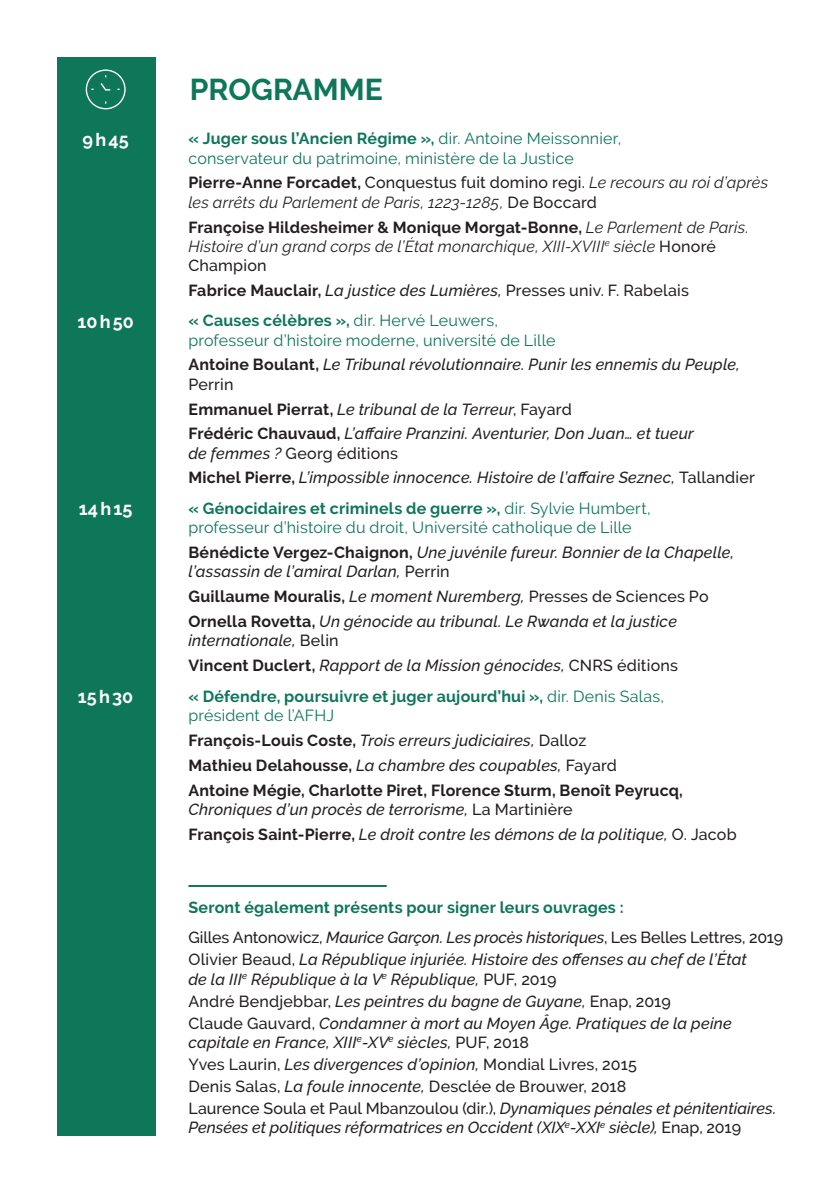
<style>
.page{position:relative;width:840px;height:1191px;background:#fff}
.page>*{position:absolute;margin:0;border:0;box-sizing:border-box;transform-origin:0 0}
.t1{font:700 30px "Raleway";color:#0e7659}
.t2{font:700 18px "Raleway";letter-spacing:.125em;color:#fff}
.t3{font:italic 500 16px/19.2px "Raleway";letter-spacing:.015em;color:#231f20}
.t4{font:16px/19.2px "Raleway";letter-spacing:.015em;color:#0e7659}
.t5{font:italic 16px/19.2px "Raleway";letter-spacing:.015em;color:#231f20}
.t6{font:500 16px "Raleway";letter-spacing:.01em;color:#231f20}
.t7{font:700 16px/19.2px "Raleway";letter-spacing:.015em;color:#0e7659}
.t8{font:500 16px "Raleway";letter-spacing:-.01em;color:#231f20}
.t9{font:700 16px "Raleway";letter-spacing:.01em;color:#231f20}
.s1{font-weight:700}
.s2{font-weight:700;font-style:normal}
.s3{font-weight:500;font-style:normal}
.s4{font-style:italic}
.s5{font-style:normal}
.s6{font-weight:400}
</style>
<div class="page">
<div style="left:57px;top:57px;width:99px;height:1078px;background:#0e7659"></div>
<div style="left:86px;top:69px;width:40px;height:40px;border:1px solid #fff;border-radius:50%"></div>
<svg style="left:90px;top:74px;width:31px;height:31px"></svg>
<hr style="left:188px;top:885px;width:198px;height:2px;background:#0e7659">
<p class="t2" style="left:82px;top:129px;width:48px">9h45</p>
<p class="t2" style="left:77px;top:311px;width:58px">10h50</p>
<p class="t2" style="left:79px;top:498px;width:55px">14h15</p>
<p class="t2" style="left:78px;top:686px;width:57px">15h30</p>
<p class="t1" style="left:190px;top:72px;width:194px">PROGRAMME</p>
<p class="t4" style="left:188px;top:129px;width:434px"><span class="s1">« Juger sous l’Ancien Régime »,</span> dir. Antoine Meissonnier, conservateur du patrimoine, ministère de la Justice</p>
<p class="t5" style="left:188px;top:173px;width:581px"><span class="s2">Pierre-Anne Forcadet,</span> <span class="s3">Conquestus fuit domino regi.</span> Le recours au roi d’après les arrêts du Parlement de Paris, 1223-1285, <span class="s3">De Boccard</span></p>
<p class="t5" style="left:188px;top:217px;width:561px"><span class="s2">Françoise Hildesheimer &amp; Monique Morgat-Bonne,</span> Le Parlement de Paris.<br>Histoire d’un grand corps de l’État monarchique, XIII-XVIII<sup>e</sup> siècle <span class="s3">Honoré<br>Champion</span></p>
<p class="t6" style="left:188px;top:281px;width:502px"><span class="s1">Fabrice Mauclair,</span> <span class="s4">La justice des Lumières,</span> Presses univ. F. Rabelais</p>
<p class="t4" style="left:188px;top:311px;width:368px"><span class="s1">« Causes célèbres »,</span> dir. Hervé Leuwers, professeur d’histoire moderne, université de Lille</p>
<p class="t3" style="left:188px;top:355px;width:552px"><span class="s2">Antoine Boulant,</span> Le Tribunal révolutionnaire. Punir les ennemis du Peuple,<br><span class="s5">Perrin</span></p>
<p class="t3" style="left:188px;top:399px;width:384px"><span class="s2">Emmanuel Pierrat,</span> Le tribunal de la Terreur<span class="s5">, Fayard</span></p>
<p class="t3" style="left:188px;top:424px;width:506px"><span class="s2">Frédéric Chauvaud,</span> L’affaire Pranzini. Aventurier, Don Juan… et tueur de femmes ? <span class="s5">Georg éditions</span></p>
<p class="t3" style="left:188px;top:468px;width:567px"><span class="s2">Michel Pierre,</span> L’impossible innocence. Histoire de l’affaire Seznec, <span class="s5">Tallandier</span></p>
<p class="t4" style="left:188px;top:499px;width:463px"><span class="s1">« Génocidaires et criminels de guerre »,</span> dir. Sylvie Humbert, professeur d’histoire du droit, Université catholique de Lille</p>
<p class="t3" style="left:188px;top:543px;width:547px"><span class="s2">Bénédicte Vergez-Chaignon,</span> Une juvénile fureur. Bonnier de la Chapelle, l’assassin de l’amiral Darlan, <span class="s5">Perrin</span></p>
<p class="t6" style="left:188px;top:587px;width:521px"><span class="s1">Guillaume Mouralis,</span> <span class="s4">Le moment Nuremberg,</span> Presses de Sciences Po</p>
<p class="t3" style="left:188px;top:612px;width:490px"><span class="s2">Ornella Rovetta,</span> Un génocide au tribunal. Le Rwanda et la justice internationale, <span class="s5">Belin</span></p>
<p class="t3" style="left:188px;top:656px;width:491px"><span class="s2">Vincent Duclert,</span> Rapport de la Mission génocides, <span class="s5">CNRS éditions</span></p>
<p class="t7" style="left:188px;top:686px;width:477px">« Défendre, poursuivre et juger aujourd’hui », <span class="s6">dir. Denis Salas, président de l’AFHJ</span></p>
<p class="t3" style="left:188px;top:730px;width:399px"><span class="s2">François-Louis Coste,</span> Trois erreurs judiciaires, <span class="s5">Dalloz</span></p>
<p class="t3" style="left:188px;top:755px;width:430px"><span class="s2">Mathieu Delahousse,</span> La chambre des coupables, <span class="s5">Fayard</span></p>
<p class="t9" style="left:188px;top:780px;width:495px">Antoine Mégie, Charlotte Piret, Florence Sturm, Benoît Peyrucq,</p>
<p class="t3" style="left:188px;top:799px;width:385px">Chroniques d’un procès de terrorisme, <span class="s5">La Martinière</span></p>
<p class="t3" style="left:188px;top:824px;width:549px"><span class="s2">François Saint-Pierre,</span> Le droit contre les démons de la politique, <span class="s5">O. Jacob</span></p>
<p class="t7" style="left:188px;top:897px;width:436px">Seront également présents pour signer leurs ouvrages :</p>
<p class="t8" style="left:188px;top:928px;width:596px">Gilles Antonowicz, <span class="s4">Maurice Garçon. Les procès historiques</span>, Les Belles Lettres, 2019</p>
<p class="t3" style="left:188px;top:950px;width:559px"><span class="s5">Olivier Beaud,</span> La République injuriée. Histoire des offenses au chef de l’État de la III<sup>e</sup> République à la V<sup>e</sup> République, <span class="s5">PUF, 2019</span></p>
<p class="t3" style="left:188px;top:991px;width:483px"><span class="s5">André Bendjebbar,</span> Les peintres du bagne de Guyane, <span class="s5">Enap, 2019</span></p>
<p class="t3" style="left:188px;top:1013px;width:544px"><span class="s5">Claude Gauvard,</span> Condamner à mort au Moyen Âge. Pratiques de la peine capitale en France, XIII<sup>e</sup>-XV<sup>e</sup> siècles, <span class="s5">PUF, 2018</span></p>
<p class="t6" style="left:188px;top:1055px;width:450px">Yves Laurin, <span class="s4">Les divergences d’opinion,</span> Mondial Livres, 2015</p>
<p class="t6" style="left:188px;top:1077px;width:439px">Denis Salas, <span class="s4">La foule innocente,</span> Desclée de Brouwer, 2018</p>
<p class="t3" style="left:188px;top:1098px;width:589px"><span class="s5">Laurence Soula et Paul Mbanzoulou (dir.),</span> Dynamiques pénales et pénitentiaires.<br>Pensées et politiques réformatrices en Occident (XIX<sup>e</sup>-XXI<sup>e</sup> siècle), <span class="s5">Enap, 2019</span></p>
</div>
